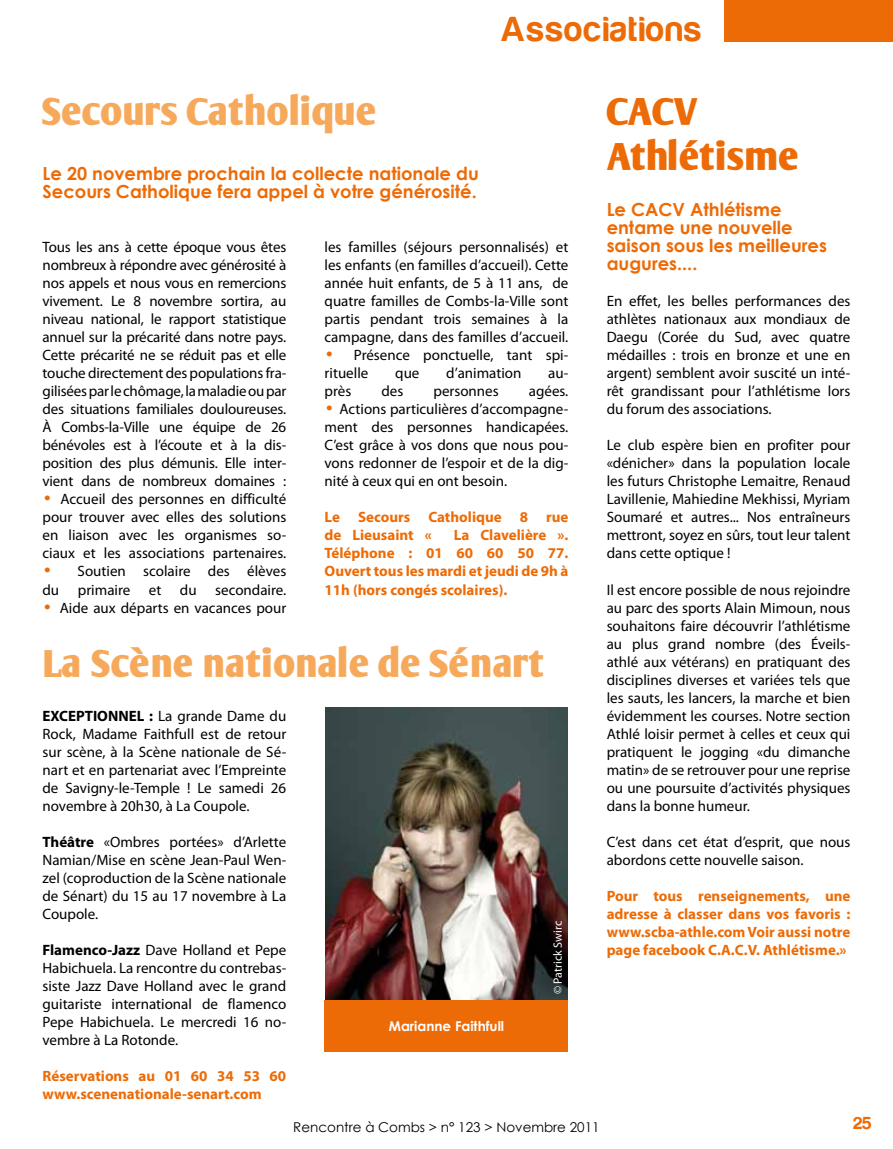
<style>
.page{position:relative;width:893px;height:1149px;background:#fff}
.page>*{position:absolute;margin:0;border:0;box-sizing:border-box;transform-origin:0 0}
.t1{font:700 37.5px "Oli Jo";color:#f7a95b}
.t2{font:700 37.5px "Oli Jo";letter-spacing:-.025em;color:#f7a95b}
.t3{font:700 37.5px/45px "Oli Jo";letter-spacing:-.045em;color:#ed6b06}
.t4{font:36px "Harabara";letter-spacing:.05em;color:#ed6b06}
.t5{font:700 18px/18px "Century Gothic";color:#ed6b06}
.t6{font:18px "Harabara";color:#ed6b06}
.t7{font:15px/18px "Myriad Pro";color:#000;text-align:justify}
.t8{font:700 15px/18px "Myriad Pro";color:#ed6b06}
.t9{font:13.5px "Century Gothic";color:#000}
.t10{font:700 13.5px "Century Gothic";color:#fff}
.t11{font:12px "Myriad Pro";color:#fff}
.s1{font-family:"Century Gothic";font-weight:700;font-size:16.5px;color:#ed6b06}
.s2{font-weight:700}
</style>
<div class="page">
<div style="left:724px;top:0;width:169px;height:42px;background:#ed6b06"></div>
<img style="left:325px;top:707px;width:243px;height:292px">
<div style="left:325px;top:999px;width:243px;height:51px;background:#ed6b06"></div>
<h2 class="t4" style="left:501px;top:11px;width:202px">Associations</h2>
<h1 class="t2" style="left:43px;top:89px;width:336px">Secours Catholique</h1>
<p class="t5" style="left:43px;top:164px;width:438px">Le 20 novembre prochain la collecte nationale du<br>Secours Catholique fera appel à votre générosité.</p>
<p class="t7" style="left:43px;top:238px;width:245px">Tous les ans à cette époque vous êtes nombreux à répondre avec générosité à nos appels et nous vous en remercions vivement. Le 8 novembre sortira, au niveau national, le rapport statistique annuel sur la précarité dans notre pays.<br>Cette précarité ne se réduit pas et elle touche directement des populations fra&shy;gilisées par le chômage, la maladie ou par des situations familiales douloureuses.<br>À Combs-la-Ville une équipe de 26 bénévoles est à l’écoute et à la dis&shy;position des plus démunis. Elle inter&shy;vient dans de nombreux domaines :</p>
<p class="t7" style="left:43px;top:490px;width:245px"><span class="s1">•</span> Accueil des personnes en difficulté pour trouver avec elles des solutions en liaison avec les organismes so&shy;ciaux et les associations partenaires.</p>
<p class="t7" style="left:43px;top:562px;width:245px"><span class="s1">•</span> Soutien scolaire des élèves du primaire et du secondaire.</p>
<p class="t7" style="left:43px;top:598px;width:245px"><span class="s1">•</span> Aide aux départs en vacances pour</p>
<p class="t7" style="left:325px;top:238px;width:245px">les familles (séjours personnalisés) et les enfants (en familles d’accueil). Cette année huit enfants, de 5 à 11 ans, de quatre familles de Combs-la-Ville sont partis pendant trois semaines à la campagne, dans des familles d’accueil.</p>
<p class="t7" style="left:325px;top:346px;width:245px"><span class="s1">•</span> Présence ponctuelle, tant spi&shy;rituelle</p>
<p class="t7" style="left:395px;top:364px;width:26px">que</p>
<p class="t7" style="left:446px;top:364px;width:77px">d’animation</p>
<p class="t7" style="left:548px;top:364px;width:22px">au-</p>
<p class="t7" style="left:325px;top:382px;width:28px">près</p>
<p class="t7" style="left:381px;top:382px;width:23px">des</p>
<p class="t7" style="left:433px;top:382px;width:67px">personnes</p>
<p class="t7" style="left:529px;top:382px;width:41px">agées.</p>
<p class="t7" style="left:325px;top:400px;width:245px"><span class="s1">•</span> Actions particulières d’accompagne&shy;ment des personnes handicapées.<br>C’est grâce à vos dons que nous pou&shy;vons redonner de l’espoir et de la dig&shy;nité à ceux qui en ont besoin.</p>
<p class="t8" style="left:325px;top:508px;width:245px">Le Secours Catholique 8 rue de Lieusaint «</p>
<p class="t8" style="left:325px;top:526px;width:245px;text-align:justify;text-indent:129px">La Clavelière ».<br>Téléphone : 01 60 60 50 77.<br>Ouvert tous les mardi et jeudi de 9h à 11h (hors congés scolaires).</p>
<h1 class="t1" style="left:43px;top:641px;width:503px">La Scène nationale de Sénart</h1>
<p class="t7" style="left:43px;top:706px;width:245px"><span class="s2">EXCEPTIONNEL :</span> La grande Dame du Rock, Madame Faithfull est de retour sur scène, à la Scène nationale de Sé&shy;nart et en partenariat avec l’Empreinte de Savigny-le-Temple ! Le samedi 26 novembre à 20h30, à La Coupole.</p>
<p class="t7" style="left:43px;top:832px;width:245px"><span class="s2">Théâtre</span> «Ombres portées» d’Arlette Namian/Mise en scène Jean-Paul Wen&shy;zel (coproduction de la Scène nationale de Sénart) du 15 au 17 novembre à La Coupole.</p>
<p class="t7" style="left:43px;top:940px;width:245px"><span class="s2">Flamenco-Jazz</span> Dave Holland et Pepe Habichuela. La rencontre du contrebas&shy;siste Jazz Dave Holland avec le grand guitariste international de flamenco Pepe Habichuela. Le mercredi 16 no&shy;vembre à La Rotonde.</p>
<p class="t8" style="left:43px;top:1066px;width:245px">Réservations au 01 60 34 53 60 www.scenenationale-senart.com</p>
<p class="t10" style="left:389px;top:1016px;width:117px">Marianne Faithfull</p>
<p class="t11" style="left:551px;top:994px;width:75px;rotate:-90deg">© Patrick Swirc</p>
<p class="t9" style="left:293px;top:1118px;width:308px">Rencontre à Combs &gt; n° 123 &gt; Novembre 2011</p>
<h1 class="t3" style="left:607px;top:89px;width:194px">CACV<br>Athlétisme</h1>
<p class="t5" style="left:607px;top:200px;width:222px">Le CACV Athlétisme entame une nouvelle saison sous les meilleures augures....</p>
<p class="t7" style="left:607px;top:292px;width:245px">En effet, les belles performances des athlètes nationaux aux mondiaux de Daegu (Corée du Sud, avec quatre médailles : trois en bronze et une en argent) semblent avoir suscité un inté&shy;rêt grandissant pour l’athlétisme lors du forum des associations.</p>
<p class="t7" style="left:607px;top:436px;width:245px">Le club espère bien en profiter pour «dénicher» dans la population locale les futurs Christophe Lemaitre, Renaud Lavillenie, Mahiedine Mekhissi, Myriam Soumaré et autres... Nos entraîneurs mettront, soyez en sûrs, tout leur talent dans cette optique !</p>
<p class="t7" style="left:607px;top:580px;width:245px">Il est encore possible de nous rejoindre au parc des sports Alain Mimoun, nous souhaitons faire découvrir l’athlétisme au plus grand nombre (des Éveils&shy;athlé aux vétérans) en pratiquant des disciplines diverses et variées tels que les sauts, les lancers, la marche et bien évidemment les courses. Notre section Athlé loisir permet à celles et ceux qui pratiquent le jogging «du dimanche matin» de se retrouver pour une reprise ou une poursuite d’activités physiques dans la bonne humeur.</p>
<p class="t7" style="left:607px;top:832px;width:245px">C’est dans cet état d’esprit, que nous abordons cette nouvelle saison.</p>
<p class="t8" style="left:607px;top:886px;width:245px;text-align:justify">Pour tous renseignements, une adresse à classer dans vos favoris : www.scba-athle.com Voir aussi notre page facebook C.A.C.V. Athlétisme.»</p>
<p class="t6" style="left:854px;top:1113px;width:20px">25</p>
</div>
